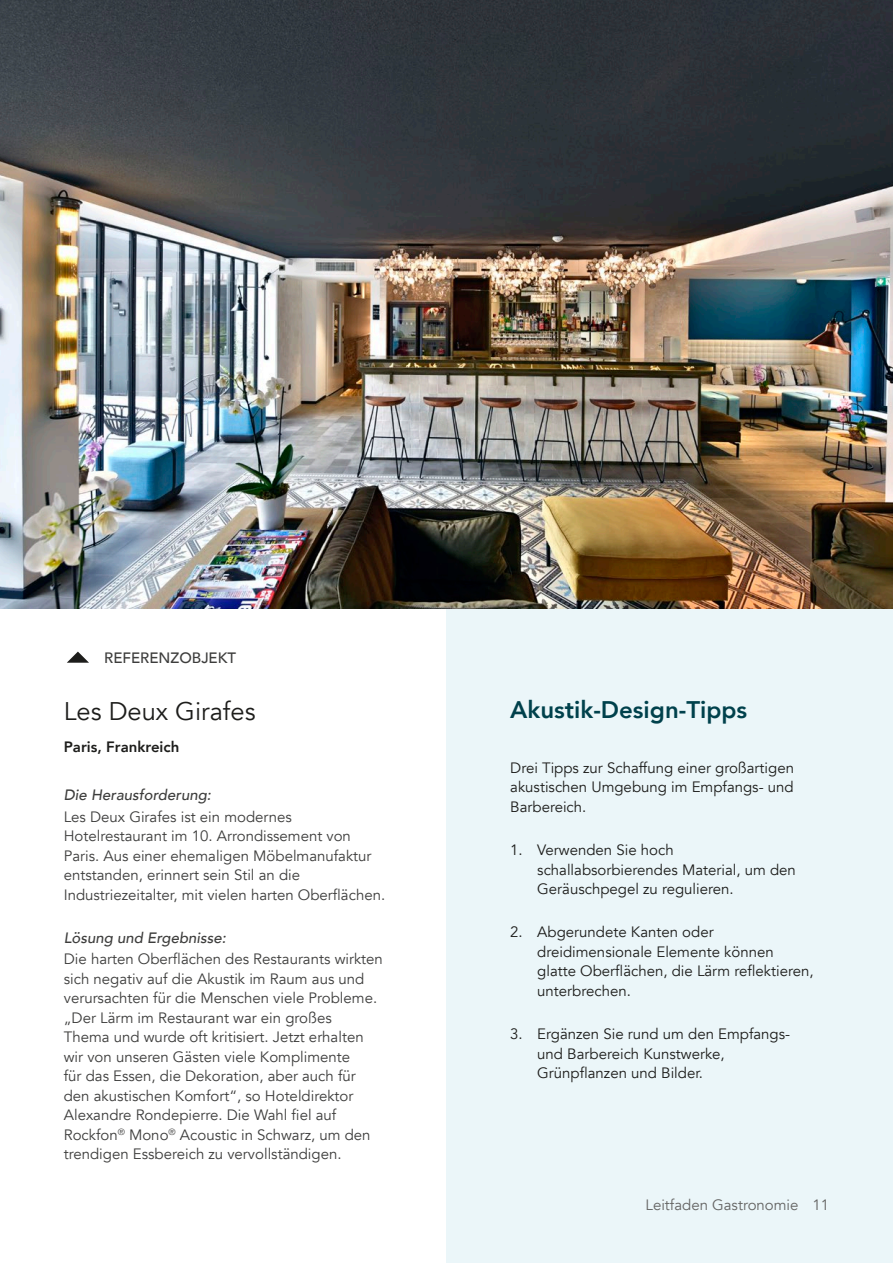
<style>
.page{position:relative;width:893px;height:1263px;background:#fff}
.page>*{position:absolute;margin:0;border:0;box-sizing:border-box;transform-origin:0 0}
.t1{font:25.5px "Avenir";color:#1d1d1b}
.t2{font:800 24px "Avenir";color:#00414c}
.t3{font:15px/19.5px "Avenir";color:#3d3d3c}
.t4{font:15px/19.5px "Avenir";color:#1d1d1b}
.t5{font:italic 500 15px "Avenir";color:#3d3d3c}
.t6{font:15px "Avenir";color:#646463}
.t7{font:800 15px "Avenir";color:#1d1d1b}
.t8{font:500 15px "Avenir";color:#3d3d3c}
</style>
<div class="page">
<div style="left:446px;top:608px;width:447px;height:655px;background:#ebf6f9"></div>
<img style="left:0;top:0;width:893px;height:608px">
<svg style="left:67px;top:651px;width:22px;height:12px"></svg>
<p class="t8" style="left:104px;top:645px;width:133px">REFERENZOBJEKT</p>
<h1 class="t1" style="left:64px;top:696px;width:193px">Les Deux Girafes</h1>
<h2 class="t2" style="left:510px;top:691px;width:238px">Akustik-Design-Tipps</h2>
<p class="t7" style="left:64px;top:735px;width:117px">Paris, Frankreich</p>
<p class="t5" style="left:64px;top:786px;width:149px">Die Herausforderung:</p>
<p class="t3" style="left:64px;top:807px;width:323px">Les Deux Girafes ist ein modernes Hotelrestaurant im 10. Arrondissement von Paris. Aus einer ehemaligen Möbelmanufaktur entstanden, erinnert sein Stil an die Industriezeitalter, mit vielen harten Oberflächen.</p>
<p class="t5" style="left:64px;top:929px;width:164px">Lösung und Ergebnisse:</p>
<p class="t3" style="left:64px;top:950px;width:321px">Die harten Oberflächen des Restaurants wirkten sich negativ auf die Akustik im Raum aus und verursachten für die Menschen viele Probleme. „Der Lärm im Restaurant war ein großes<br>Thema und wurde oft kritisiert. Jetzt erhalten wir von unseren Gästen viele Komplimente<br>für das Essen, die Dekoration, aber auch für den akustischen Komfort“, so Hoteldirektor Alexandre Rondepierre. Die Wahl fiel auf Rockfon<sup>®</sup> Mono<sup>®</sup> Acoustic in Schwarz, um den trendigen Essbereich zu vervollständigen.</p>
<p class="t4" style="left:510px;top:758px;width:285px;text-align:justify">Drei Tipps zur Schaffung einer großartigen akustischen Umgebung im Empfangs- und Barbereich.</p>
<p class="t4" style="left:537px;top:840px;width:260px;text-indent:-27px">1. Verwenden Sie hoch schallabsorbierendes Material, um den<br>Geräuschpegel zu regulieren.</p>
<p class="t4" style="left:537px;top:923px;width:278px;text-indent:-27px">2. Abgerundete Kanten oder dreidimensionale Elemente können glatte Oberflächen, die Lärm reflektieren, unterbrechen.</p>
<p class="t4" style="left:537px;top:1024px;width:254px;text-indent:-27px">3. Ergänzen Sie rund um den Empfangs&shy;und Barbereich Kunstwerke,<br>Grünpflanzen und Bilder.</p>
<p class="t6" style="left:645px;top:1196px;width:155px">Leitfaden Gastronomie</p>
<p class="t6" style="left:812px;top:1196px;width:18px">11</p>
</div>
